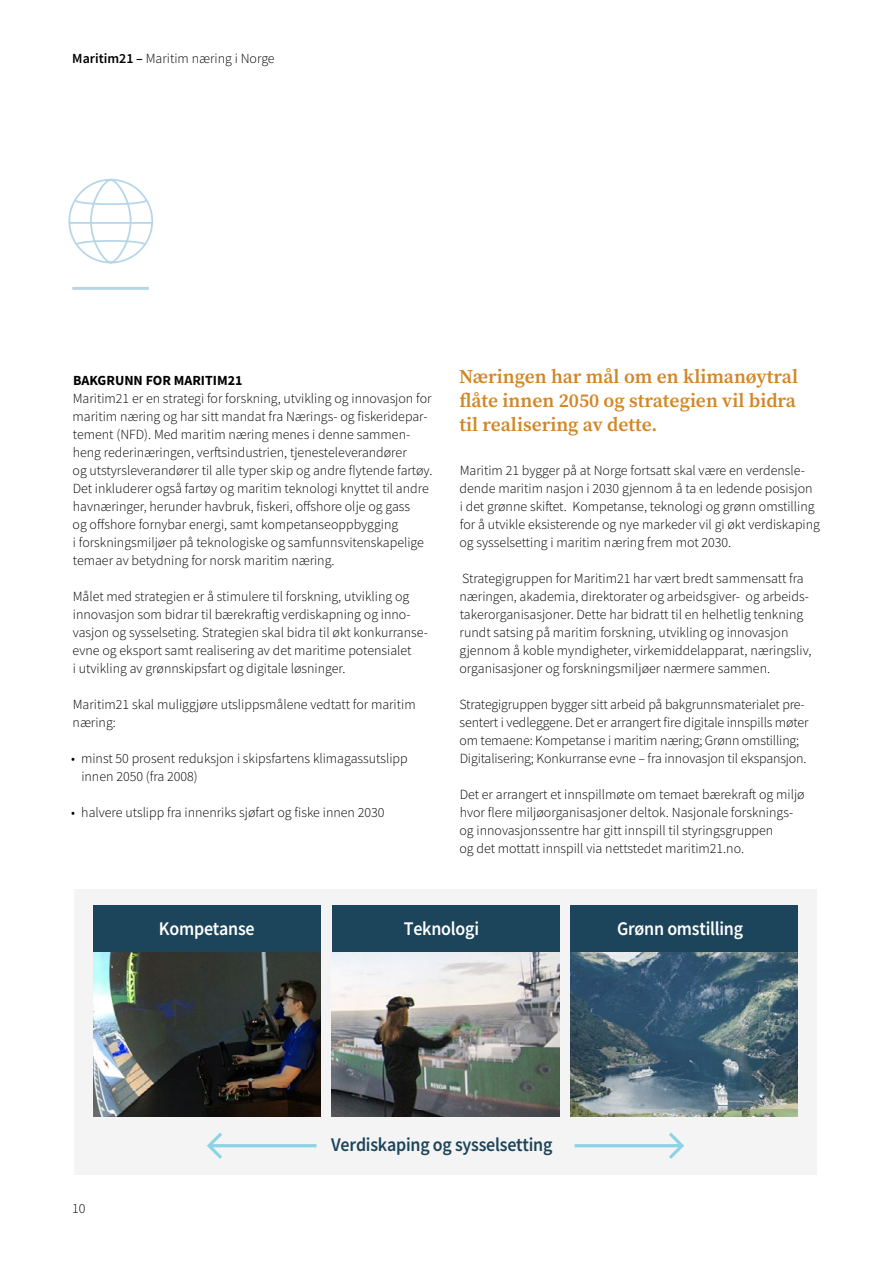
<style>
.page{position:relative;width:893px;height:1263px;background:#fff}
.page>*{position:absolute;margin:0;border:0;box-sizing:border-box;transform-origin:0 0}
.t1{font:600 19.5px/24px "Source Serif Pro";color:#d48625;text-align:justify}
.t2{font:600 19.35px "Source Sans Pro";letter-spacing:-.015em;color:#fff;scale:.93 1}
.t3{font:600 19.35px "Source Sans Pro";letter-spacing:-.015em;color:#1c445a;scale:.93 1}
.t4{font:600 15px "Source Sans Pro";letter-spacing:-.015em;color:#000;scale:.93 1}
.t5{font:300 13.95px/18px "Source Sans Pro";color:#000}
.t6{font:700 13.95px "Source Sans Pro";color:#000}
.s1{font-weight:600}
</style>
<div class="page">
<hr style="left:72px;top:287px;width:77px;height:3px;background:#b7d7e9">
<svg style="left:68px;top:178px;width:85px;height:86px"></svg>
<div style="left:74px;top:890px;width:743px;height:285px;background:#f4f4f4"></div>
<div style="left:93px;top:906px;width:227px;height:46px;background:#1c445a"></div>
<div style="left:332px;top:906px;width:227px;height:46px;background:#1c445a"></div>
<div style="left:571px;top:906px;width:227px;height:46px;background:#1c445a"></div>
<img style="left:93px;top:952px;width:227px;height:165px">
<img style="left:332px;top:952px;width:227px;height:165px">
<img style="left:571px;top:952px;width:227px;height:165px">
<hr style="left:575px;top:1144px;width:106px;height:3px;background:#8bd3e6">
<svg style="left:669px;top:1132px;width:15px;height:27px"></svg>
<hr style="left:210px;top:1144px;width:107px;height:3px;background:#8bd3e6">
<svg style="left:207px;top:1132px;width:15px;height:27px"></svg>
<p class="t5" style="left:72px;top:49px;width:204px"><span class="s1">Maritim21 –</span> Maritim næring i Norge</p>
<p class="t6" style="left:73px;top:370px;width:171px">BAKGRUNN FOR MARITIM21</p>
<p class="t5" style="left:73px;top:389px;width:361px">Maritim21 er en strategi for forskning, utvikling og innovasjon for maritim næring og har sitt mandat fra Nærings- og fiskeridepar&shy;tement (NFD). Med maritim næring menes i denne sammen&shy;heng rederinæringen, verftsindustrien, tjenesteleverandører<br>og utstyrsleverandører til alle typer skip og andre flytende fartøy.<br>Det inkluderer også fartøy og maritim teknologi knyttet til andre havnæringer, herunder havbruk, fiskeri, offshore olje og gass<br>og offshore fornybar energi, samt kompetanseoppbygging<br>i forskningsmiljøer på teknologiske og samfunnsvitenskapelige temaer av betydning for norsk maritim næring.</p>
<p class="t5" style="left:73px;top:587px;width:357px">Målet med strategien er å stimulere til forskning, utvikling og innovasjon som bidrar til bærekraftig verdiskapning og inno&shy;vasjon og sysselseting. Strategien skal bidra til økt konkurranse&shy;evne og eksport samt realisering av det maritime potensialet<br>i utvikling av grønnskipsfart og digitale løsninger.</p>
<p class="t5" style="left:73px;top:695px;width:345px">Maritim21 skal muliggjøre utslippsmålene vedtatt for maritim næring:</p>
<p class="t5" style="left:81px;top:749px;width:328px;text-indent:-10px">• minst 50 prosent reduksjon i skipsfartens klimagassutslipp innen 2050 (fra 2008)</p>
<p class="t5" style="left:71px;top:803px;width:315px">• halvere utslipp fra innenriks sjøfart og fiske innen 2030</p>
<p class="t4" style="left:75px;top:516px;width:115px">Figur 1: Maritim21</p>
<h1 class="t1" style="left:459px;top:364px;width:341px">Næringen har mål om en klimanøytral flåte innen 2050 og strategien vil bidra til realisering av dette.</h1>
<p class="t5" style="left:459px;top:461px;width:362px">Maritim 21 bygger på at Norge fortsatt skal være en verdensle&shy;dende maritim nasjon i 2030 gjennom å ta en ledende posisjon<br>i det grønne skiftet. Kompetanse, teknologi og grønn omstilling for å utvikle eksisterende og nye markeder vil gi økt verdiskaping og sysselsetting i maritim næring frem mot 2030.</p>
<p class="t5" style="left:459px;top:569px;width:354px">Strategigruppen for Maritim21 har vært bredt sammensatt fra næringen, akademia, direktorater og arbeidsgiver- og arbeids&shy;takerorganisasjoner. Dette har bidratt til en helhetlig tenkning rundt satsing på maritim forskning, utvikling og innovasjon gjennom å koble myndigheter, virkemiddelapparat, næringsliv, organisasjoner og forskningsmiljøer nærmere sammen.</p>
<p class="t5" style="left:459px;top:695px;width:350px">Strategigruppen bygger sitt arbeid på bakgrunnsmaterialet pre&shy;sentert i vedleggene. Det er arrangert fire digitale innspills møter om temaene: Kompetanse i maritim næring; Grønn omstilling; Digitalisering; Konkurranse evne – fra innovasjon til ekspansjon.</p>
<p class="t5" style="left:459px;top:785px;width:347px">Det er arrangert et innspillmøte om temaet bærekraft og miljø hvor flere miljøorganisasjoner deltok. Nasjonale forsknings&shy;og innovasjonssentre har gitt innspill til styringsgruppen<br>og det mottatt innspill via nettstedet maritim21.no.</p>
<h2 class="t2" style="left:159px;top:915px;width:104px">Kompetanse</h2>
<h2 class="t2" style="left:404px;top:915px;width:82px">Teknologi</h2>
<h2 class="t2" style="left:617px;top:915px;width:137px">Grønn omstilling</h2>
<p class="t5" style="left:72px;top:1199px;width:15px">10</p>
<h2 class="t3" style="left:331px;top:1132px;width:239px">Verdiskaping og sysselsetting</h2>
</div>
